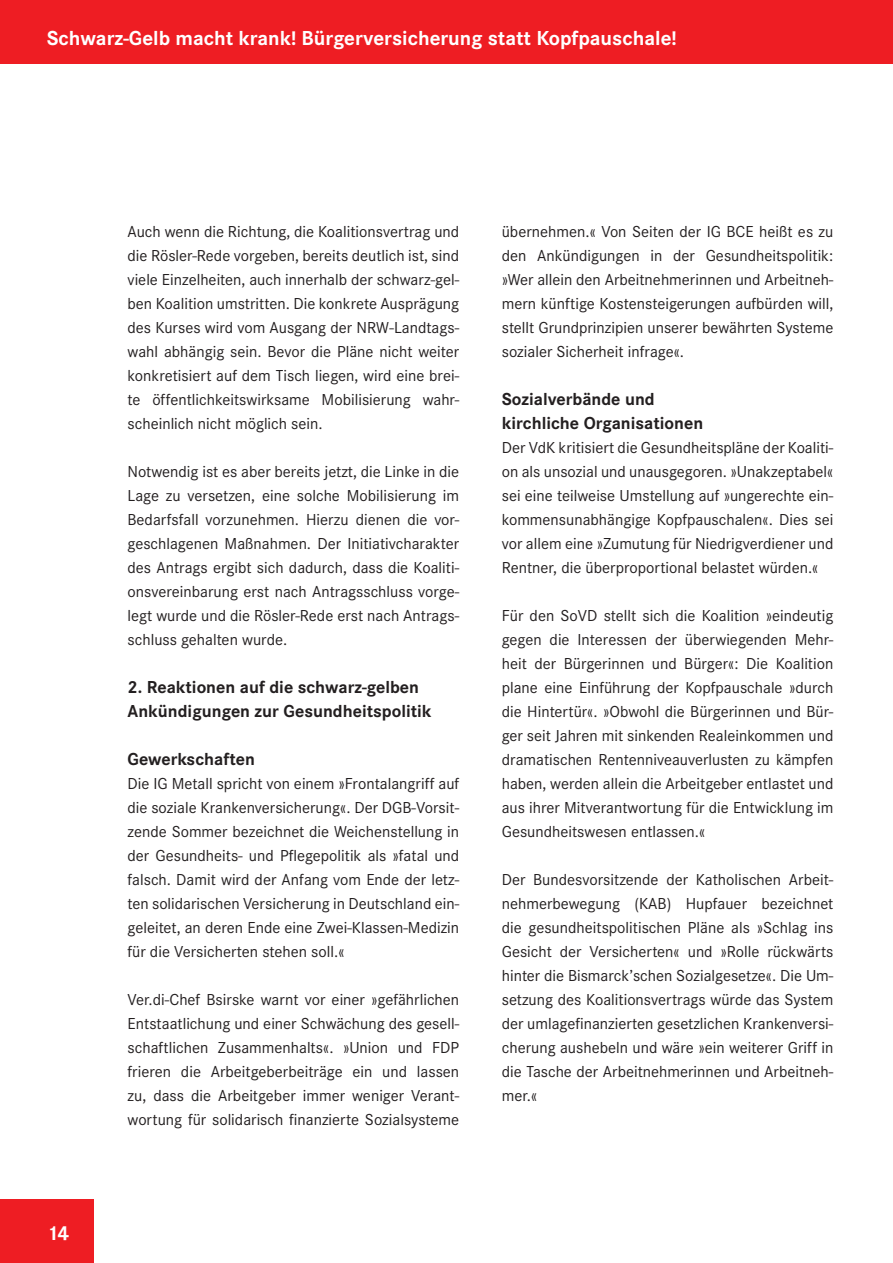
<style>
.page{position:relative;width:893px;height:1263px;background:#fff}
.page>*{position:absolute;margin:0;border:0;box-sizing:border-box;transform-origin:0 0}
.t1{font:700 21px "Corporate S";color:#fff}
.t2{font:700 18px/24px "Corporate S";color:#231f20}
.t3{font:16.5px/24px "Corporate S";color:#231f20;text-align:justify}
</style>
<div class="page">
<div style="left:0;top:0;width:893px;height:64px;background:#ee1d23"></div>
<div style="left:0;top:1199px;width:94px;height:64px;background:#ee1d23"></div>
<p class="t1" style="left:47px;top:26px;width:631px">Schwarz-Gelb macht krank! Bürgerversicherung statt Kopfpauschale!</p>
<p class="t1" style="left:47px;top:1221px;width:24px">14</p>
<p class="t3" style="left:128px;top:219px;width:333px">Auch wenn die Richtung, die Koalitionsvertrag und die Rösler-Rede vorgeben, bereits deutlich ist, sind viele Einzelheiten, auch innerhalb der schwarz-gel&shy;ben Koalition umstritten. Die konkrete Ausprägung des Kurses wird vom Ausgang der NRW-Landtags&shy;wahl abhängig sein. Bevor die Pläne nicht weiter konkretisiert auf dem Tisch liegen, wird eine brei&shy;te öffentlichkeitswirksame Mobilisierung wahr&shy;scheinlich nicht möglich sein.</p>
<p class="t3" style="left:128px;top:459px;width:333px">Notwendig ist es aber bereits jetzt, die Linke in die Lage zu versetzen, eine solche Mobilisierung im Bedarfsfall vorzunehmen. Hierzu dienen die vor&shy;geschlagenen Maßnahmen. Der Initiativcharakter des Antrags ergibt sich dadurch, dass die Koaliti&shy;onsvereinbarung erst nach Antragsschluss vorge&shy;legt wurde und die Rösler-Rede erst nach Antrags&shy;schluss gehalten wurde.</p>
<p class="t2" style="left:128px;top:675px;width:306px">2. Reaktionen auf die schwarz-gelben<br>Ankündigungen zur Gesundheitspolitik</p>
<p class="t2" style="left:128px;top:747px;width:129px">Gewerkschaften</p>
<p class="t3" style="left:128px;top:771px;width:333px">Die IG Metall spricht von einem »Frontalangriff auf die soziale Krankenversicherung«. Der DGB-Vorsit&shy;zende Sommer bezeichnet die Weichenstellung in der Gesundheits- und Pflegepolitik als »fatal und falsch. Damit wird der Anfang vom Ende der letz&shy;ten solidarischen Versicherung in Deutschland ein&shy;geleitet, an deren Ende eine Zwei-Klassen-Medizin für die Versicherten stehen soll.«</p>
<p class="t3" style="left:128px;top:987px;width:333px">Ver.di-Chef Bsirske warnt vor einer »gefährlichen Entstaatlichung und einer Schwächung des gesell&shy;schaftlichen Zusammenhalts«. »Union und FDP frieren die Arbeitgeberbeiträge ein und lassen zu, dass die Arbeitgeber immer weniger Verant&shy;wortung für solidarisch finanzierte Sozialsysteme</p>
<p class="t3" style="left:502px;top:219px;width:333px">übernehmen.« Von Seiten der IG BCE heißt es zu den Ankündigungen in der Gesundheitspolitik: »Wer allein den Arbeitnehmerinnen und Arbeitneh&shy;mern künftige Kostensteigerungen aufbürden will, stellt Grundprinzipien unserer bewährten Systeme sozialer Sicherheit infrage«.</p>
<p class="t2" style="left:502px;top:387px;width:203px">Sozialverbände und kirchliche Organisationen</p>
<p class="t3" style="left:502px;top:435px;width:333px">Der VdK kritisiert die Gesundheitspläne der Koaliti&shy;on als unsozial und unausgegoren. »Unakzeptabel« sei eine teilweise Umstellung auf »ungerechte ein&shy;kommensunabhängige Kopfpauschalen«. Dies sei vor allem eine »Zumutung für Niedrigverdiener und Rentner, die überproportional belastet würden.«</p>
<p class="t3" style="left:502px;top:603px;width:333px">Für den SoVD stellt sich die Koalition »eindeutig gegen die Interessen der überwiegenden Mehr&shy;heit der Bürgerinnen und Bürger«: Die Koalition plane eine Einführung der Kopfpauschale »durch die Hintertür«. »Obwohl die Bürgerinnen und Bür&shy;ger seit Jahren mit sinkenden Realeinkommen und dramatischen Rentenniveauverlusten zu kämpfen haben, werden allein die Arbeitgeber entlastet und aus ihrer Mitverantwortung für die Entwicklung im Gesundheitswesen entlassen.«</p>
<p class="t3" style="left:502px;top:867px;width:333px">Der Bundesvorsitzende der Katholischen Arbeit&shy;nehmerbewegung (KAB) Hupfauer bezeichnet die gesundheitspolitischen Pläne als »Schlag ins Gesicht der Versicherten« und »Rolle rückwärts hinter die Bismarck’schen Sozialgesetze«. Die Um&shy;setzung des Koalitionsvertrags würde das System der umlagefinanzierten gesetzlichen Krankenversi&shy;cherung aushebeln und wäre »ein weiterer Griff in die Tasche der Arbeitnehmerinnen und Arbeitneh&shy;mer.«</p>
</div>
